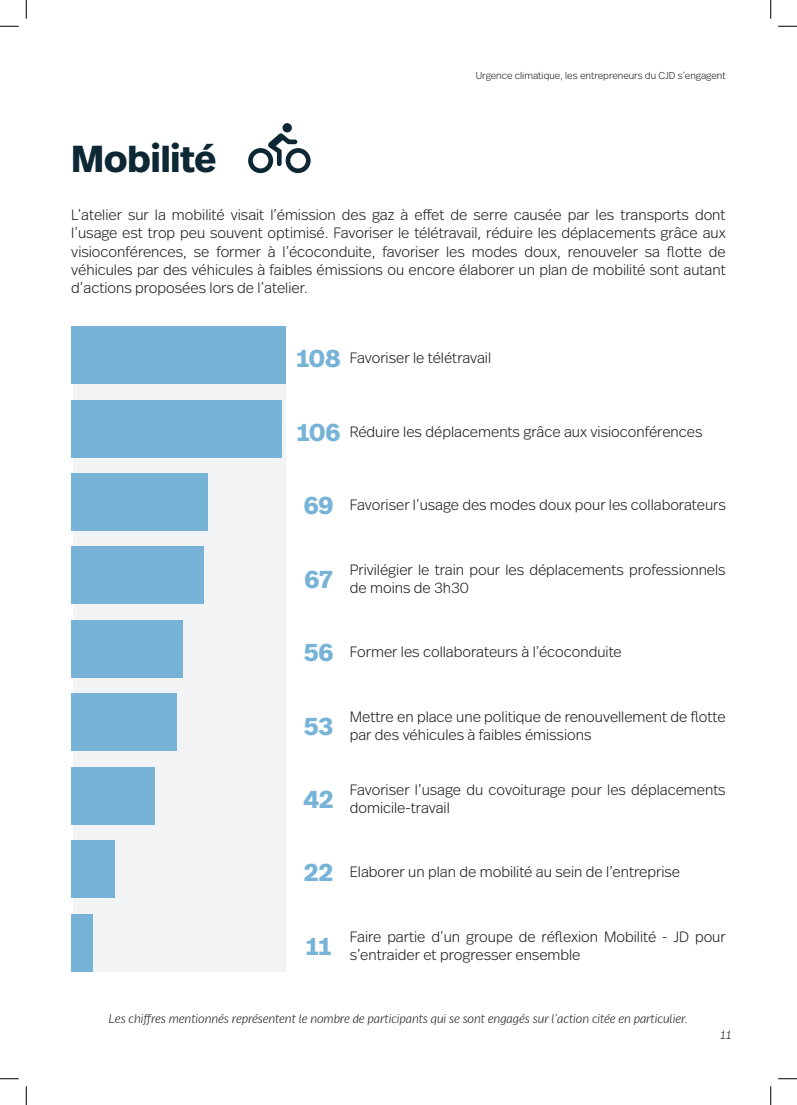
<style>
.page{position:relative;width:797px;height:1105px;background:#fff}
.page>*{position:absolute;margin:0;border:0;box-sizing:border-box;transform-origin:0 0}
.t1{font:50px "Font Awesome 5 Pro";color:#0d2834}
.t2{font:700 37.5px "Real Head Pro";color:#0d2834}
.t3{font:300 15px/18px "Real Head Pro";color:#231f20}
.t4{font:italic 300 12.5px "Real Head Pro";color:#231f20}
.t5{font:300 10px "Real Head Pro";color:#231f20}
.s1{font-weight:700;font-size:25px;color:#77b3d7}
</style>
<div class="page">
<div style="left:73px;top:326px;width:213px;height:645px;background:#f2f3f4"></div>
<div style="left:71px;top:326px;width:214px;height:58px;background:#77b3d7"></div>
<div style="left:71px;top:400px;width:210px;height:57px;background:#77b3d7"></div>
<div style="left:71px;top:473px;width:137px;height:58px;background:#77b3d7"></div>
<div style="left:71px;top:547px;width:133px;height:57px;background:#77b3d7"></div>
<div style="left:71px;top:620px;width:111px;height:58px;background:#77b3d7"></div>
<div style="left:71px;top:693px;width:105px;height:58px;background:#77b3d7"></div>
<div style="left:71px;top:767px;width:84px;height:58px;background:#77b3d7"></div>
<div style="left:71px;top:840px;width:44px;height:58px;background:#77b3d7"></div>
<div style="left:71px;top:914px;width:22px;height:57px;background:#77b3d7"></div>
<svg style="left:0;top:25px;width:19px;height:2px"></svg>
<svg style="left:778px;top:25px;width:19px;height:2px"></svg>
<svg style="left:0;top:1078px;width:19px;height:1px"></svg>
<svg style="left:778px;top:1078px;width:19px;height:1px"></svg>
<svg style="left:25px;top:0;width:2px;height:19px"></svg>
<svg style="left:25px;top:1086px;width:2px;height:19px"></svg>
<svg style="left:770px;top:0;width:1px;height:19px"></svg>
<svg style="left:770px;top:1086px;width:1px;height:19px"></svg>
<h2 class="t2" style="left:71px;top:132px;width:146px">Mobilité</h2>
<h1 class="t1" style="left:248px;top:123px;width:64px">■</h1>
<p class="t5" style="left:475px;top:69px;width:251px">Urgence climatique, les entrepreneurs du CJD s’engagent</p>
<p class="t3" style="left:71px;top:205px;width:656px;text-align:justify">L’atelier sur la mobilité visait l’émission des gaz à effet de serre causée par les transports dont l’usage est trop peu souvent optimisé. Favoriser le télétravail, réduire les déplacements grâce aux visioconférences, se former à l’écoconduite, favoriser les modes doux, renouveler sa flotte de véhicules par des véhicules à faibles émissions ou encore élaborer un plan de mobilité sont autant d’actions proposées lors de l’atelier.</p>
<p class="t3" style="left:296px;top:348px;width:196px"><span class="s1">108</span> Favoriser le télétravail</p>
<p class="t3" style="left:297px;top:422px;width:407px"><span class="s1">106</span> Réduire les déplacements grâce aux visioconférences</p>
<p class="t3" style="left:304px;top:495px;width:423px"><span class="s1">69</span> Favoriser l’usage des modes doux pour les collaborateurs</p>
<p class="t3" style="left:305px;top:560px;width:422px;text-indent:45px">Privilégier le train pour les déplacements professionnels<br><sup>67</sup> de moins de 3h30</p>
<p class="t3" style="left:304px;top:642px;width:319px"><span class="s1">56</span> Former les collaborateurs à l’écoconduite</p>
<p class="t3" style="left:304px;top:706px;width:423px;text-indent:46px">Mettre en place une politique de renouvellement de flotte<br><sup>53</sup> par des véhicules à faibles émissions</p>
<p class="t3" style="left:303px;top:780px;width:424px;text-indent:46px">Favoriser l’usage du covoiturage pour les déplacements<br><sup>42</sup> domicile-travail</p>
<p class="t3" style="left:304px;top:862px;width:378px"><span class="s1">22</span> Elaborer un plan de mobilité au sein de l’entreprise</p>
<p class="t3" style="left:306px;top:927px;width:421px;text-indent:44px">Faire partie d’un groupe de réflexion Mobilité - JD pour<br><sup>11</sup> s’entraider et progresser ensemble</p>
<p class="t4" style="left:109px;top:1010px;width:580px">Les chiffres mentionnés représentent le nombre de participants qui se sont engagés sur l’action citée en particulier.</p>
<p class="t4" style="left:720px;top:1025px;width:13px">11</p>
</div>
